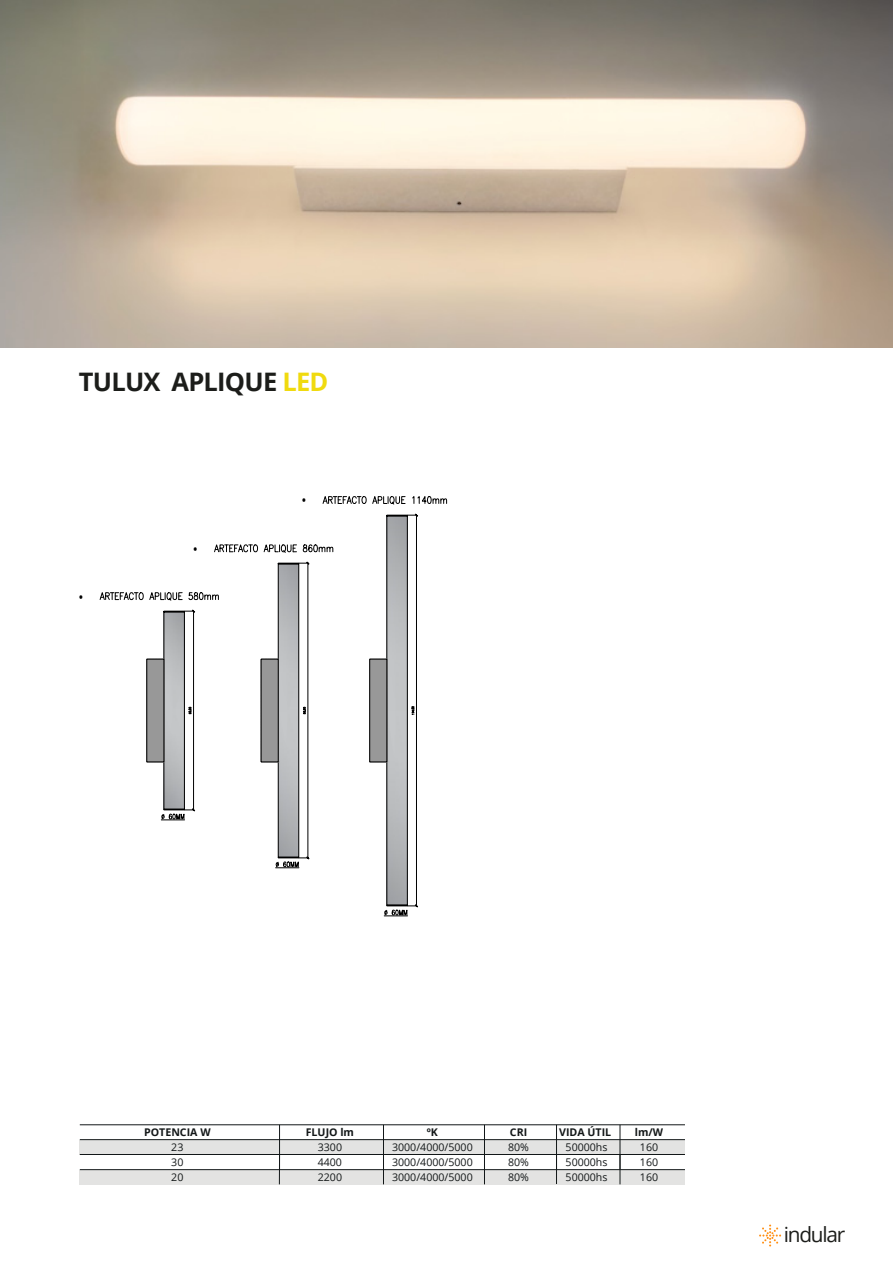
<style>
.page{position:relative;width:893px;height:1263px;background:#fff}
.page>*{position:absolute;margin:0;border:0;box-sizing:border-box;transform-origin:0 0}
.t1{font:700 25.5px "Open Sans";letter-spacing:-.03em;color:#1c1d1a}
.t2{font:20.85px "Open Sans";letter-spacing:-.06em;color:#1c1d1a}
.t3{font:10.65px/15.1px "Open Sans";color:#131718}
.t4{font:700 10.65px "Open Sans";color:#131718}
.t5{font:10.05px "Symbol";color:#000;scale:.8 1}
.s1{color:#f0da0f}
</style>
<div class="page">
<svg style="left:80px;top:1140px;width:605px;height:44px"></svg>
<hr style="left:80px;top:1124px;width:605px;height:1px;background:#121718">
<hr style="left:620px;top:1125px;width:1px;height:44px;background:#121718">
<hr style="left:556px;top:1125px;width:1px;height:44px;background:#121718">
<hr style="left:484px;top:1125px;width:1px;height:44px;background:#121718">
<hr style="left:383px;top:1125px;width:1px;height:44px;background:#121718">
<hr style="left:279px;top:1125px;width:1px;height:44px;background:#121718">
<hr style="left:80px;top:1139px;width:605px;height:1px;background:#121718">
<hr style="left:80px;top:1154px;width:605px;height:1px;background:#121718">
<svg style="left:759px;top:1224px;width:22px;height:22px"></svg>
<svg style="left:147px;top:609px;width:48px;height:212px"></svg>
<svg style="left:261px;top:561px;width:49px;height:307px"></svg>
<svg style="left:370px;top:513px;width:48px;height:404px"></svg>
<svg style="left:100px;top:592px;width:119px;height:9px"></svg>
<svg style="left:214px;top:544px;width:44px;height:8px"></svg>
<svg style="left:264px;top:544px;width:33px;height:9px"></svg>
<svg style="left:303px;top:544px;width:30px;height:8px"></svg>
<svg style="left:323px;top:496px;width:43px;height:8px"></svg>
<svg style="left:372px;top:496px;width:33px;height:9px"></svg>
<svg style="left:412px;top:496px;width:35px;height:8px"></svg>
<img style="left:0;top:0;width:893px;height:348px">
<h1 class="t1" style="left:79px;top:364px;width:251px">TULUX APLIQUE <span class="s1">LED</span></h1>
<p class="t5" style="left:79px;top:589px;width:6px">•</p>
<p class="t5" style="left:194px;top:542px;width:6px">•</p>
<p class="t5" style="left:302px;top:493px;width:6px">•</p>
<p class="t4" style="left:144px;top:1125px;width:68px">POTENCIA W</p>
<p class="t4" style="left:306px;top:1125px;width:50px">FLUJO lm</p>
<p class="t4" style="left:427px;top:1125px;width:13px">ºK</p>
<p class="t4" style="left:510px;top:1125px;width:19px">CRI</p>
<p class="t4" style="left:559px;top:1125px;width:54px">VIDA ÚTIL</p>
<p class="t4" style="left:635px;top:1125px;width:30px">lm/W</p>
<p class="t3" style="left:171px;top:1139px;width:14px">23</p>
<p class="t3" style="left:318px;top:1139px;width:26px">3300</p>
<p class="t3" style="left:392px;top:1139px;width:82px">3000/4000/5000</p>
<p class="t3" style="left:508px;top:1139px;width:22px">80%</p>
<p class="t3" style="left:566px;top:1139px;width:43px">50000hs</p>
<p class="t3" style="left:640px;top:1139px;width:20px">160</p>
<p class="t3" style="left:171px;top:1154px;width:14px">30</p>
<p class="t3" style="left:318px;top:1154px;width:26px">4400</p>
<p class="t3" style="left:392px;top:1154px;width:82px">3000/4000/5000</p>
<p class="t3" style="left:508px;top:1154px;width:22px">80%</p>
<p class="t3" style="left:566px;top:1154px;width:43px">50000hs</p>
<p class="t3" style="left:640px;top:1154px;width:20px">160<br>160</p>
<p class="t3" style="left:171px;top:1169px;width:14px">20</p>
<p class="t3" style="left:318px;top:1169px;width:26px">2200</p>
<p class="t3" style="left:392px;top:1169px;width:82px">3000/4000/5000</p>
<p class="t3" style="left:508px;top:1169px;width:22px">80%</p>
<p class="t3" style="left:566px;top:1169px;width:43px">50000hs</p>
<h2 class="t2" style="left:784px;top:1220px;width:63px">indular</h2>
</div>
